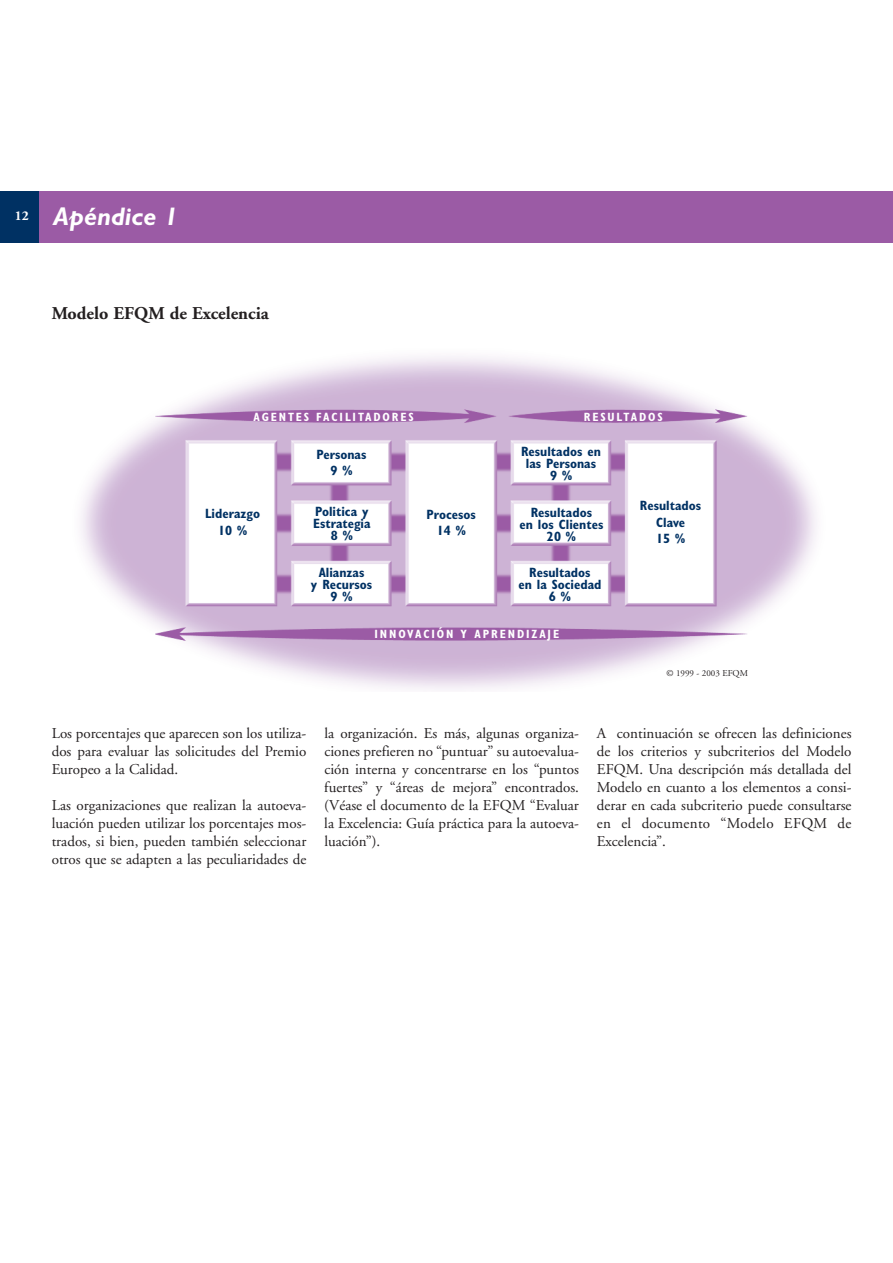
<style>
.page{position:relative;width:893px;height:1263px;background:#fff}
.page>*{position:absolute;margin:0;border:0;box-sizing:border-box;transform-origin:0 0}
.t1{font:italic 700 25.5px "Gill Sans";color:#fff}
.t2{font:700 18px "Adobe Garamond";color:#231f20}
.t3{font:15px/18px "Adobe Garamond";color:#231f20;text-align:justify}
.t4{font:700 condensed 13.5px/12px "Gill Sans";color:#003163;text-align:center}
.t5{font:700 condensed 12px "Gill Sans";letter-spacing:.155em;color:#fff}
.t6{font:9px "Adobe Garamond";color:#231f20}
</style>
<div class="page">
<div style="left:39px;top:191px;width:853px;height:51px;background:#9b5ba5"></div>
<div style="left:0;top:191px;width:39px;height:51px;background:#003163"></div>
<img style="left:81px;top:356px;width:736px;height:334px">
<h1 class="t1" style="left:15px;top:207px;width:164px"><sup>12</sup> Apéndice 1</h1>
<p class="t2" style="left:52px;top:306px;width:218px">Modelo EFQM de Excelencia</p>
<p class="t5" style="left:253px;top:413px;width:162px">AGENTES FACILITADORES</p>
<p class="t4" style="left:316px;top:448px;width:51px;line-height:16.2px">Personas<br>9 %</p>
<p class="t5" style="left:584px;top:413px;width:80px">RESULTADOS</p>
<p class="t4" style="left:521px;top:447px;width:81px">Resultados en las Personas<br>9 %</p>
<p class="t4" style="left:205px;top:507px;width:56px;line-height:16.2px">Liderazgo<br>10 %</p>
<p class="t4" style="left:313px;top:507px;width:59px">Politica y<br>Estrategia<br>8 %</p>
<p class="t4" style="left:426px;top:508px;width:51px;line-height:16.2px">Procesos<br>14 %</p>
<p class="t4" style="left:640px;top:499px;width:63px;line-height:16.2px">Resultados<br>Clave<br>15 %</p>
<p class="t4" style="left:519px;top:507px;width:85px">Resultados<br>en los Clientes<br>20 %</p>
<p class="t4" style="left:311px;top:568px;width:63px">Alianzas<br>y Recursos<br>9 %</p>
<p class="t4" style="left:518px;top:568px;width:85px">Resultados<br>en la Sociedad<br>6 %</p>
<p class="t5" style="left:374px;top:630px;width:186px">INNOVACIÓN Y APRENDIZAJE</p>
<p class="t6" style="left:666px;top:669px;width:83px">© 1999 - 2003 EFQM</p>
<p class="t3" style="left:52px;top:726px;width:256px">Los porcentajes que aparecen son los utiliza&shy;dos para evaluar las solicitudes del Premio Europeo a la Calidad.</p>
<p class="t3" style="left:52px;top:798px;width:256px">Las organizaciones que realizan la autoeva&shy;luación pueden utilizar los porcentajes mos&shy;trados, si bien, pueden también seleccionar otros que se adapten a las peculiaridades de</p>
<p class="t3" style="left:324px;top:726px;width:256px">la organización. Es más, algunas organiza&shy;ciones prefieren no “puntuar” su autoevalua&shy;ción interna y concentrarse en los “puntos fuertes” y “áreas de mejora” encontrados. (Véase el documento de la EFQM “Evaluar la Excelencia: Guía práctica para la autoeva&shy;luación”).</p>
<p class="t3" style="left:597px;top:726px;width:256px">A continuación se ofrecen las definiciones de los criterios y subcriterios del Modelo EFQM. Una descripción más detallada del Modelo en cuanto a los elementos a consi&shy;derar en cada subcriterio puede consultarse en el documento “Modelo EFQM de Excelencia”.</p>
</div>
